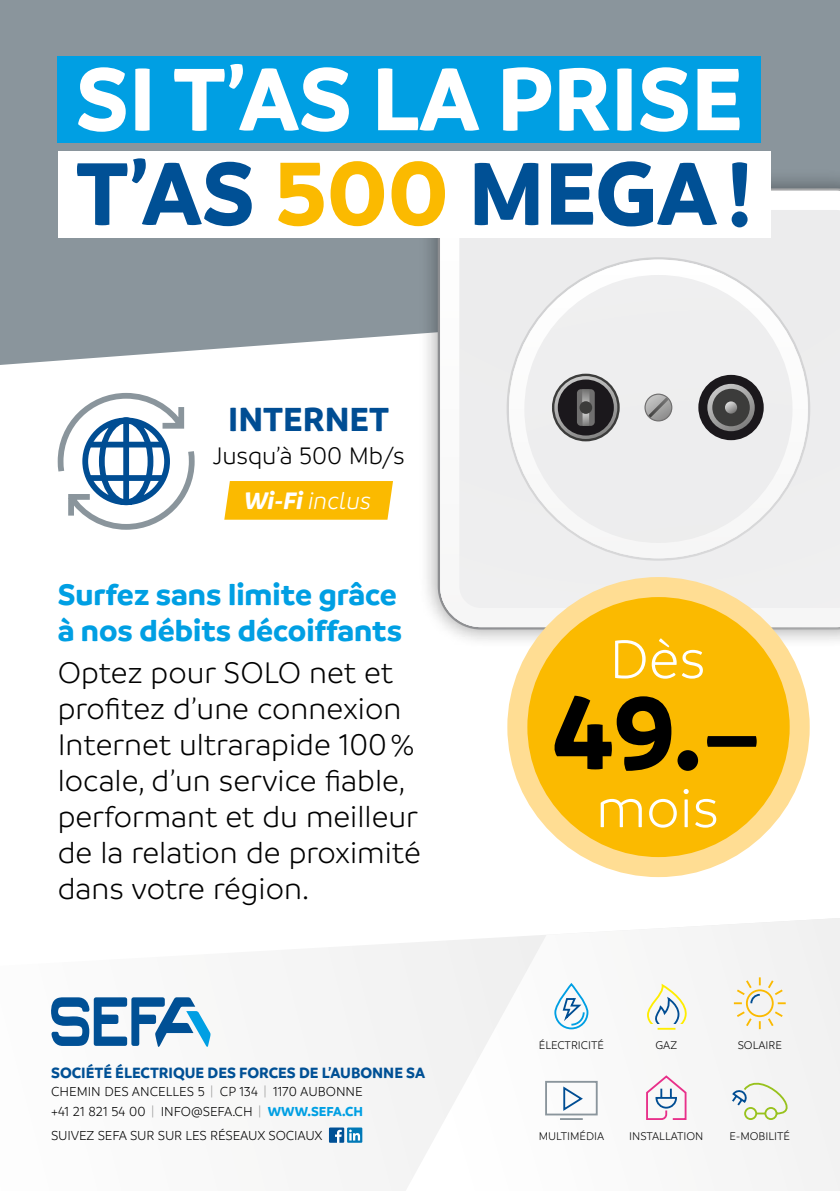
<style>
.page{position:relative;width:840px;height:1191px;background:#fff}
.page>*{position:absolute;margin:0;border:0;box-sizing:border-box;transform-origin:0 0}
.t1{font:700 108.8px "Branding";color:#000}
.t2{font:700 95.4px/94.4px "Branding";color:#fff}
.t3{font:300 58.2px "Branding";color:#fff}
.t4{font:700 36px "Branding";color:#004d93}
.t5{font:300 32px/36px "Branding";color:#000}
.t6{font:700 32px/36px "Branding";color:#009fe3}
.t7{font:300 25.6px "Branding";letter-spacing:-.005em;color:#000}
.t8{font:italic 300 25.6px "Branding";color:#fff}
.t9{font:700 16px "Branding";color:#005095}
.t10{font:300 14px/20px "Branding";color:#000}
.t11{font:300 12px "Branding";color:#000}
.s1{color:#005095}
.s2{color:#fbba00}
.s3{font-weight:700}
.s4{color:#9d9d9c}
.s5{font-weight:700;color:#009fe3}
</style>
<div class="page">
<div style="left:210px;top:943px;width:195px;height:248px;background:#f6f6f6"></div>
<svg style="left:405px;top:918px;width:434px;height:273px"></svg>
<svg style="left:329px;top:1127px;width:33px;height:15px"></svg>
<svg style="left:51px;top:997px;width:159px;height:50px"></svg>
<svg style="left:731px;top:975px;width:56px;height:56px"></svg>
<svg style="left:645px;top:982px;width:41px;height:47px"></svg>
<svg style="left:644px;top:1074px;width:43px;height:47px"></svg>
<svg style="left:544px;top:1080px;width:54px;height:41px"></svg>
<svg style="left:729px;top:1067px;width:77px;height:54px"></svg>
<svg style="left:553px;top:984px;width:36px;height:46px"></svg>
<div style="left:0;top:0;width:839px;height:365px;background:#8a959c"></div>
<div style="left:418px;top:169px;width:421px;height:479px;background:#000;opacity:.4"></div>
<svg style="left:440px;top:191px;width:399px;height:436px"></svg>
<svg style="left:506px;top:257px;width:303px;height:303px"></svg>
<svg style="left:508px;top:260px;width:299px;height:298px"></svg>
<div style="left:698px;top:375px;width:65px;height:65px;background:#1b181c;border-radius:50%"></div>
<svg style="left:707px;top:384px;width:47px;height:47px"></svg>
<div style="left:712px;top:389px;width:37px;height:37px;background:#3c3c3b;border-radius:50%"></div>
<svg style="left:725px;top:401px;width:11px;height:12px"></svg>
<svg style="left:553px;top:375px;width:65px;height:65px"></svg>
<div style="left:551px;top:374px;width:68px;height:67px;border:2px solid #3c3c3b;border-radius:50%"></div>
<div style="left:557px;top:379px;width:56px;height:56px;background:#1b181c;border-radius:50%"></div>
<div style="left:576px;top:389px;width:18px;height:37px;background:#706f6f;border-radius:4px"></div>
<svg style="left:582px;top:391px;width:7px;height:35px"></svg>
<div style="left:579px;top:401px;width:13px;height:13px;background:#3c3c3b;border-radius:50%"></div>
<svg style="left:644px;top:393px;width:28px;height:28px"></svg>
<svg style="left:57px;top:393px;width:138px;height:137px"></svg>
<div style="left:89px;top:442px;width:74px;height:5px;background:#004d93"></div>
<div style="left:89px;top:475px;width:75px;height:6px;background:#004d93"></div>
<div style="left:58px;top:57px;width:702px;height:86px;background:#009fe3"></div>
<div style="left:58px;top:151px;width:712px;height:86px;background:#fff"></div>
<div style="left:224px;top:481px;width:169px;height:39px;background:#fbba00"></div>
<div style="left:517px;top:587px;width:282px;height:280px;background:#fbba00;border-radius:50%"></div>
<div style="left:507px;top:577px;width:302px;height:300px;border:20px solid #ffdd93;border-radius:50%"></div>
<h2 class="t2" style="left:76px;top:52px;width:677px">SI T’AS LA PRISE<br><span class="s1">T’AS</span> <span class="s2">500</span> <span class="s1">MEGA!</span></h2>
<p class="t4" style="left:228px;top:398px;width:162px">INTERNET</p>
<p class="t7" style="left:212px;top:442px;width:193px">Jusqu’à 500 Mb/s</p>
<p class="t8" style="left:244px;top:487px;width:128px"><span class="s3">Wi-Fi</span> inclus</p>
<p class="t6" style="left:58px;top:576px;width:345px">Surfez sans limite grâce à nos débits décoiffants</p>
<p class="t5" style="left:58px;top:654px;width:364px">Optez pour SOLO net et profitez d’une connexion<br>Internet ultrarapide 100% locale, d’un service fiable, performant et du meilleur de la relation de proximité dans votre région.</p>
<p class="t9" style="left:51px;top:1063px;width:375px">SOCIÉTÉ ÉLECTRIQUE DES FORCES DE L’AUBONNE SA</p>
<p class="t10" style="left:51px;top:1081px;width:313px">CHEMIN DES ANCELLES 5 <span class="s4">|</span> CP 134 <span class="s4">|</span> 1170 AUBONNE +41 21 821 54 00 <span class="s4">|</span> INFO@SEFA.CH <span class="s4">|</span> <span class="s5">WWW.SEFA.CH</span></p>
<p class="t10" style="left:51px;top:1125px;width:273px">SUIVEZ SEFA SUR SUR LES RÉSEAUX SOCIAUX</p>
<h3 class="t3" style="left:609px;top:629px;width:97px">Dès</h3>
<h1 class="t1" style="left:552px;top:671px;width:211px">49.–</h1>
<h3 class="t3" style="left:595px;top:778px;width:124px">mois</h3>
<p class="t11" style="left:538px;top:1039px;width:67px">ÉLECTRICITÉ</p>
<p class="t11" style="left:655px;top:1039px;width:23px">GAZ</p>
<p class="t11" style="left:737px;top:1039px;width:46px">SOLAIRE</p>
<p class="t11" style="left:538px;top:1129px;width:67px">MULTIMÉDIA</p>
<p class="t11" style="left:628px;top:1129px;width:76px">INSTALLATION</p>
<p class="t11" style="left:729px;top:1129px;width:62px">E-MOBILITÉ</p>
</div>
